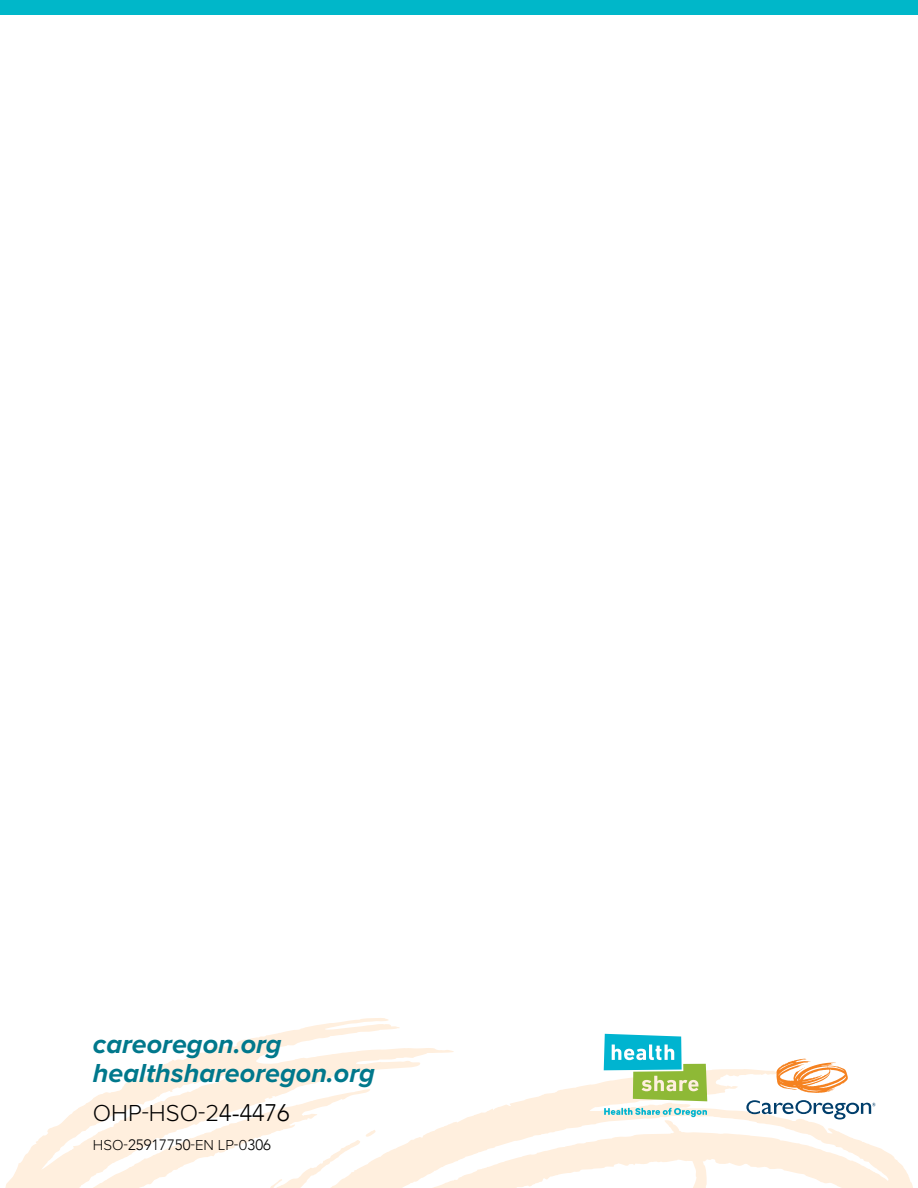
<style>
.page{position:relative;width:918px;height:1188px;background:#fff}
.page>*{position:absolute;margin:0;border:0;box-sizing:border-box;transform-origin:0 0}
.t1{font:italic 700 27px/29.5px "Proxima Nova";color:#00788c}
.t2{font:300 24px "Proxima Nova";color:#000}
.t3{font:300 15px "Proxima Nova";color:#000}
.s1{font-family:"Avenir"}
</style>
<div class="page">
<svg style="left:18px;top:1018px;width:895px;height:170px"></svg>
<svg style="left:5px;top:1167px;width:45px;height:21px"></svg>
<div style="left:0;top:0;width:918px;height:15px;background:#00b7c9"></div>
<svg style="left:604px;top:1108px;width:103px;height:9px"></svg>
<svg style="left:604px;top:1034px;width:103px;height:67px"></svg>
<svg style="left:776px;top:1059px;width:72px;height:34px"></svg>
<svg style="left:746px;top:1100px;width:130px;height:19px"></svg>
<p class="t1" style="left:93px;top:1028px;width:284px">careoregon.org healthshareoregon.org</p>
<p class="t2" style="left:93px;top:1095px;width:198px">OHP-HSO-2<span class="s1">4-4476</span></p>
<p class="t3" style="left:93px;top:1134px;width:180px">HSO-<span class="s1">25917750</span>-EN LP-0<span class="s1">306</span></p>
</div>
